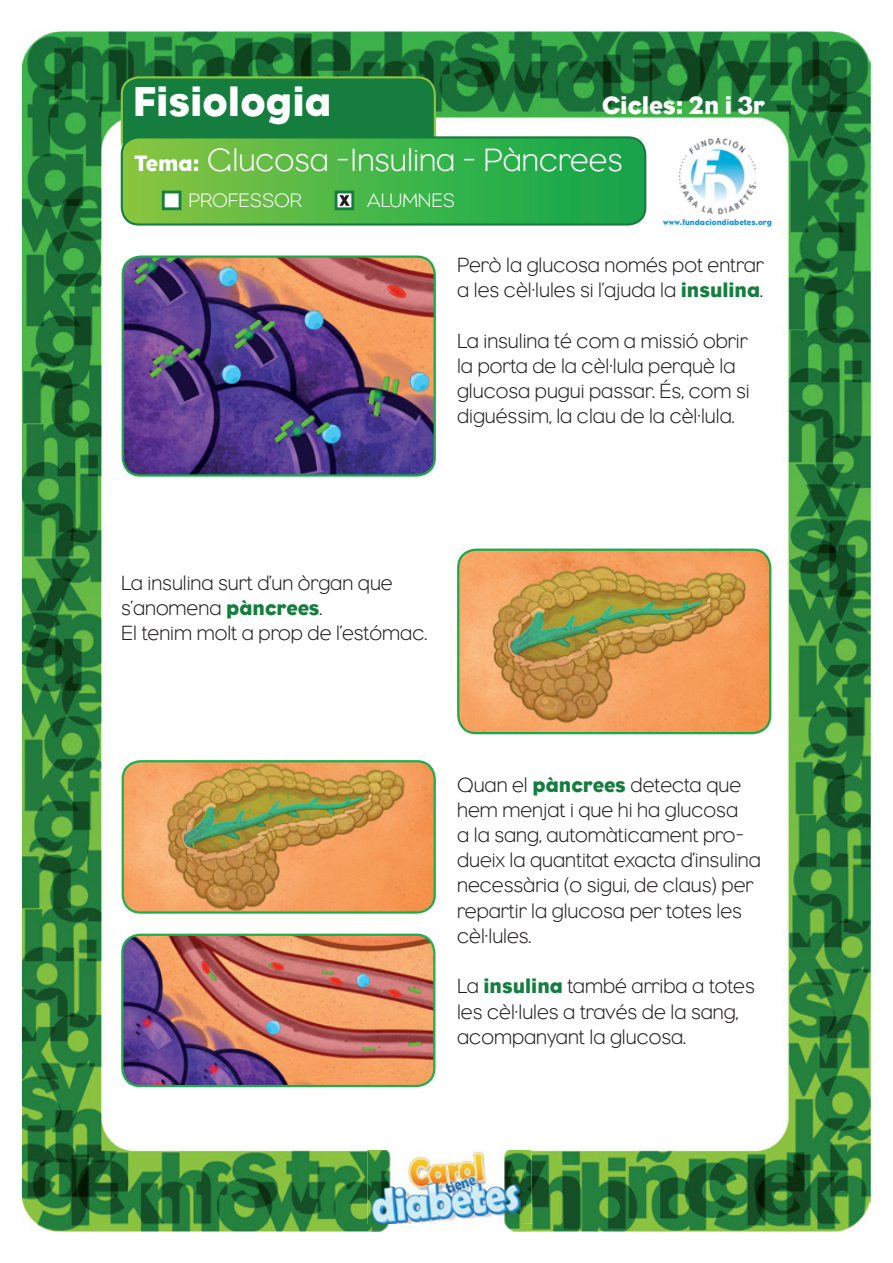
<style>
.page{position:relative;width:893px;height:1263px;background:#fff}
.page>*{position:absolute;margin:0;border:0;box-sizing:border-box;transform-origin:0 0}
.t1{font:42.75px "Eagle";color:#fff}
.t2{font:300 33px "Eagle";color:#fff}
.t3{font:25.65px "Eagle";color:#fff}
.t4{font:22.8px "Eagle";color:#fff}
.t5{font:300 21px/25.2px "Eagle";color:#231f20}
.t6{font:300 19.95px "Eagle";color:#fff}
.t7{font:8.25px "Eagle";color:#1996d4}
.s1{font-weight:400;color:#157e3f}
</style>
<div class="page">
<img style="left:22px;top:31px;width:849px;height:1200px">
<div style="left:121px;top:76px;width:315px;height:60px;background:#157e3f"></div>
<svg style="left:121px;top:136px;width:525px;height:90px;background:#47b248"></svg>
<svg style="left:162px;top:191px;width:19px;height:19px"></svg>
<img style="left:680px;top:138px;width:75px;height:75px">
<img style="left:368px;top:1136px;width:157px;height:96px">
<img style="left:367px;top:1150px;width:164px;height:73px">
<svg style="left:335px;top:191px;width:19px;height:19px"></svg>
<img style="left:122px;top:255px;width:314px;height:222px">
<svg style="left:457px;top:548px;width:314px;height:186px;background:#d19c56"></svg>
<img style="left:121px;top:934px;width:314px;height:153px">
<svg style="left:122px;top:760px;width:314px;height:154px;background:#ce9c56"></svg>
<h1 class="t1" style="left:133px;top:77px;width:201px">Fisiologia</h1>
<p class="t4" style="left:135px;top:151px;width:67px">Tema:</p>
<p class="t6" style="left:188px;top:189px;width:115px">PROFESSOR</p>
<p class="t3" style="left:602px;top:91px;width:165px">Cicles: 2n i 3r</p>
<h2 class="t2" style="left:207px;top:142px;width:417px">Glucosa -Insulina - Pàncrees</h2>
<p class="t6" style="left:367px;top:189px;width:89px">ALUMNES</p>
<p class="t7" style="left:663px;top:218px;width:110px">www.fundaciondiabetes.org</p>
<p class="t5" style="left:457px;top:252px;width:308px">Però la glucosa només pot entrar a les cèl·lules si l’ajuda la <span class="s1">insulina</span>.</p>
<p class="t5" style="left:457px;top:328px;width:294px">La insulina té com a missió obrir la porta de la cèl·lula perquè la glucosa pugui passar. És, com si diguéssim, la clau de la cèl·lula.</p>
<p class="t5" style="left:121px;top:570px;width:308px">La insulina surt d’un òrgan que s’anomena <span class="s1">pàncrees</span>.<br>El tenim molt a prop de l’estómac.</p>
<p class="t5" style="left:457px;top:772px;width:305px">Quan el <span class="s1">pàncrees</span> detecta que hem menjat i que hi ha glucosa<br>a la sang, automàticament pro&shy;dueix la quantitat exacta d’insulina necessària (o sigui, de claus) per repartir la glucosa per totes les cèl·lules.</p>
<p class="t5" style="left:457px;top:974px;width:299px">La <span class="s1">insulina</span> també arriba a totes les cèl·lules a través de la sang, acompanyant la glucosa.</p>
</div>
